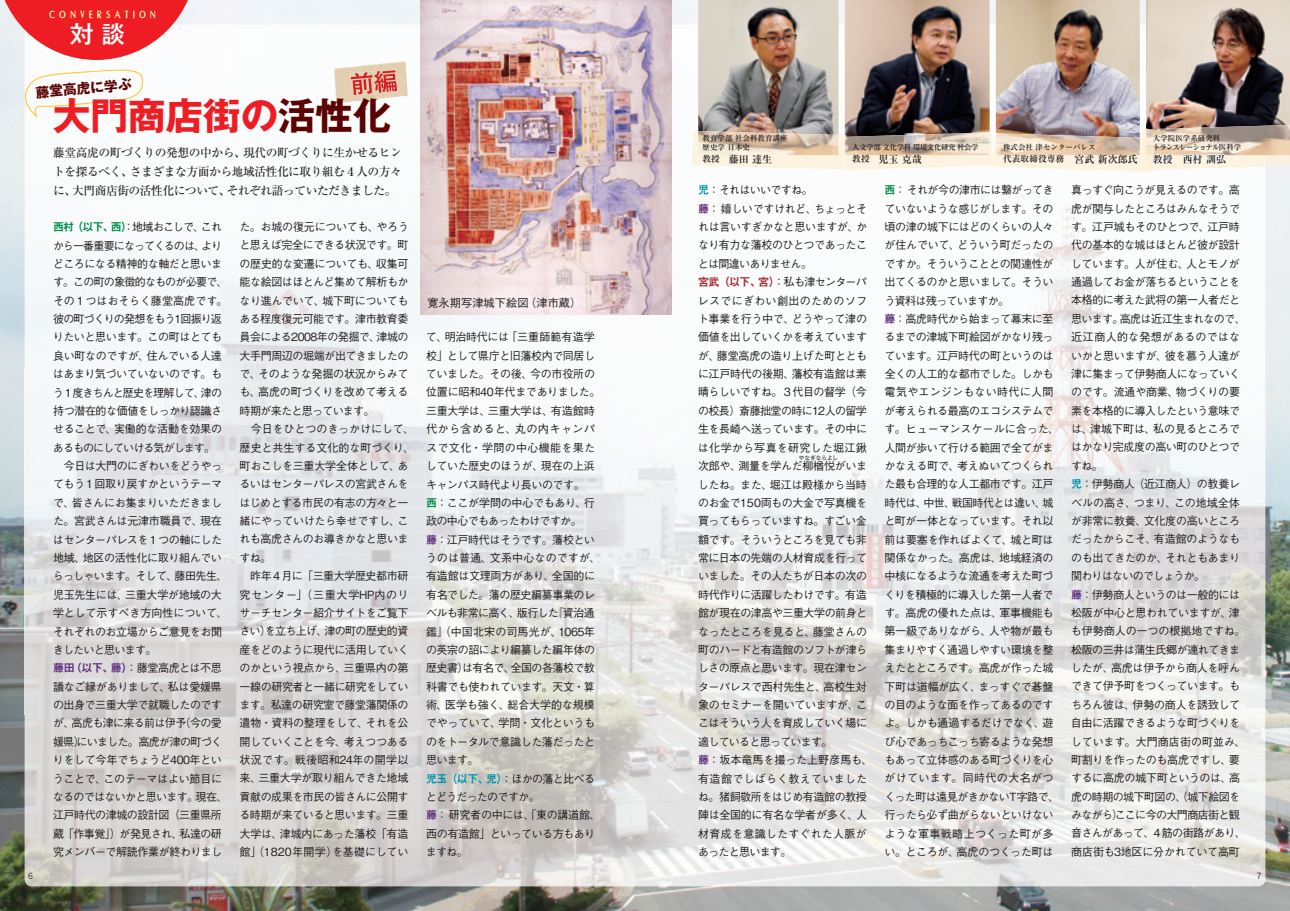
<style>
.page{position:relative;width:1290px;height:911px;background:#fff}
.page>*{position:absolute;margin:0;border:0;box-sizing:border-box;transform-origin:0 0}
.t1{font:700 37.5px "Gothic MB101 Pro";color:#ee1d23}
.t2{font:500 23.75px "Gothic MB101 Pro";color:#fff}
.t3{font:13.75px "Banco Normal";letter-spacing:.34em;color:#fff8ae}
.t4{font:700 13.75px "Gothic MB101 Pro";color:#5c0202}
.t5{font:500 11.88px/18.8px "Ryumin Pr 6 N";letter-spacing:-.04em;color:#231f20;text-align:justify}
.t6{font:500 11.25px/18.4px "Gothic BBB Pr 6 N";letter-spacing:-.04em;color:#231f20}
.t7{font:500 11.25px "Gothic BBB Pr 6 N";color:#231f20}
.t8{font:700 10px "Ryumin Pr 6 N";color:#231f20}
.t9{font:700 8.75px "Ryumin Pr 6 N";color:#231f20}
.t10{font:8.75px "DFPHS Gothic CID W3";color:#231f20}
.t11{font:700 7.5px/8.8px "Ryumin Pr 6 N";color:#231f20}
.t12{font:700 7.5px "Ryumin Pr 6 N";letter-spacing:-.06em;color:#231f20}
.t13{font:700 7.5px "Ryumin Pr 6 N";letter-spacing:-.12em;color:#231f20}
.t14{font:500 5.62px "Gothic BBB Pr 6 N";color:#231f20}
.s1{color:#5c0202}
.s2{font-family:"Midashi Go Pr 6 N MB31";font-weight:400;color:#008f4d}
.s3{font-family:"Midashi Go Pr 6 N MB31";font-weight:400;color:#5e2e7e}
.s4{font-family:"Midashi Go Pr 6 N MB31";font-weight:400;color:#0093ad}
.s5{font-size:8.75px}
.s6{font-size:10px}
.s7{font-family:"Midashi Go Pr 6 N MB31";font-weight:400;color:#a72b30}
</style>
<div class="page">
<img style="left:0;top:0;width:1290px;height:911px">
<img style="left:25px;top:25px;width:708px;height:861px">
<img style="left:823px;top:25px;width:43px;height:861px">
<img style="left:955px;top:25px;width:44px;height:861px">
<img style="left:1133px;top:25px;width:44px;height:861px">
<img style="left:733px;top:170px;width:90px;height:716px">
<img style="left:866px;top:170px;width:89px;height:716px">
<img style="left:999px;top:172px;width:134px;height:714px">
<img style="left:1177px;top:170px;width:88px;height:716px">
<svg style="left:0;top:0;width:196px;height:60px"></svg>
<img style="left:334px;top:61px;width:74px;height:42px">
<svg style="left:23px;top:68px;width:122px;height:50px"></svg>
<img style="left:420px;top:0;width:251px;height:314px">
<img style="left:350px;top:69px;width:47px;height:26px">
<img style="left:698px;top:0;width:140px;height:131px">
<img style="left:845px;top:0;width:144px;height:131px">
<img style="left:996px;top:0;width:144px;height:133px">
<img style="left:1146px;top:0;width:144px;height:125px">
<img style="left:691px;top:131px;width:302px;height:39px">
<img style="left:698px;top:131px;width:140px;height:24px">
<img style="left:845px;top:132px;width:144px;height:23px">
<img style="left:842px;top:137px;width:3px;height:19px">
<img style="left:993px;top:133px;width:159px;height:39px">
<img style="left:996px;top:133px;width:144px;height:22px">
<svg style="left:1141px;top:129px;width:5px;height:9px"></svg>
<img style="left:1265px;top:155px;width:25px;height:11px">
<img style="left:1153px;top:155px;width:112px;height:15px">
<img style="left:1146px;top:125px;width:144px;height:30px">
<img style="left:1142px;top:138px;width:11px;height:32px">
<img style="left:1146px;top:138px;width:8px;height:17px">
<svg style="left:1152px;top:154px;width:21px;height:10px"></svg>
<svg style="left:1183px;top:154px;width:43px;height:10px"></svg>
<p class="t3" style="left:50px;top:7px;width:107px">conversation</p>
<h2 class="t2" style="left:70px;top:14px;width:57px">対 談</h2>
<p class="t4" style="left:35px;top:81px;width:98px;rotate:-5deg">藤堂高虎に学ぶ</p>
<h1 class="t1" style="left:53px;top:85px;width:339px">大門商店街の<span class="s1">活性化</span></h1>
<p class="t5" style="left:53px;top:143px;width:350px">藤堂高虎の町づくりの発想の中から、現代の町づくりに生かせるヒントを探るべく、さまざまな方面から地域活性化に取り組む４人の方々に、大門商店街の活性化について、それぞれ語っていただきました。</p>
<p class="t6" style="left:53px;top:217px;width:176px"><span class="s2">西村（以下、西）</span>：地域おこしで、これから一番重要になってくるのは、よりどころになる精神的な軸だと思います。この町の象徴的なものが必要で、その１つはおそらく藤堂高虎です。彼の町づくりの発想をもう1回振り返りたいと思います。この町はとても良い町なのですが、住んでいる人達はあまり気づいていないのです。もう１度きちんと歴史を理解して、津の持つ潜在的な価値をしっかり認識させることで、実働的な活動を効果のあるものにしていける気がします。　今日は大門のにぎわいをどうやってもう１回取り戻すかというテーマで、皆さんにお集まりいただきました。宮武さんは元津市職員で、現在はセンターパレスを１つの軸にした地域、地区の活性化に取り組んでいらっしゃいます。そして、藤田先生、児玉先生には、三重大学が地域の大学として示すべき方向性について、それぞれのお立場からご意見をお聞きしたいと思います。<br><span class="s3">藤田（以下、藤）</span>：藤堂高虎とは不思議なご縁がありまして、私は愛媛県の出身で三重大学で就職したのですが、高虎も津に来る前は伊予（今の愛媛県）にいました。高虎が津の町づくりをして今年でちょうど400年ということで、このテーマはよい節目になるのではないかと思います。現在、江戸時代の津城の設計図（三重県所蔵「作事覚」）が発見され、私達の研究メンバーで解読作業が終わりまし</p>
<p class="t6" style="left:239px;top:217px;width:176px">た。お城の復元についても、やろうと思えば完全にできる状況です。町の歴史的な変遷についても、収集可能な絵図はほとんど集めて解析もかなり進んでいて、城下町についてもある程度復元可能です。津市教育委員会による2008年の発掘で、津城の大手門周辺の堀端が出てきましたので、そのような発掘の状況からみても、高虎の町づくりを改めて考える時期が来たと思っています。<br>　今日をひとつのきっかけにして、歴史と共生する文化的な町づくり、町おこしを三重大学全体として、あるいはセンターパレスの宮武さんをはじめとする市民の有志の方々と一緒にやっていけたら幸せですし、これも高虎さんのお導きかなと思いますね。<br>　昨年４月に「三重大学歴史都市研究センター」（三重大学HP内のリサーチセンター紹介サイトをご覧下さい）を立ち上げ、津の町の歴史的資産をどのように現代に活用していくのかという視点から、三重県内の第一線の研究者と一緒に研究をしています。私達の研究室で藤堂藩関係の遺物・資料の整理をして、それを公開していくことを今、考えつつある状況です。戦後昭和24年の開学以来、三重大学が取り組んできた地域貢献の成果を市民の皆さんに公開する時期が来ていると思います。三重大学は、津城内にあった藩校「有造館」（1820年開学）を基礎にしてい</p>
<p class="t7" style="left:427px;top:294px;width:156px">寛永期写津城下絵図（津市蔵）</p>
<p class="t6" style="left:426px;top:327px;width:176px">て、明治時代には「三重師範有造学校」として県庁と旧藩校内で同居していました。その後、今の市役所の位置に昭和40年代までありました。三重大学は、三重大学は、有造館時代から含めると、丸の内キャンパスで文化・学問の中心機能を果たしていた歴史のほうが、現在の上浜キャンパス時代より長いのです。<br><span class="s2">西</span>：ここが学問の中心でもあり、行政の中心でもあったわけですか。<br><span class="s3">藤</span>：江戸時代はそうです。藩校というのは普通、文系中心なのですが、有造館は文理両方があり、全国的に有名でした。藩の歴史編纂事業のレベルも非常に高く、版行した『資治通鑑』（中国北宋の司馬光が、1065年の英宗の詔により編纂した編年体の歴史書）は有名で、全国の各藩校で教科書でも使われています。天文・算術、医学も強く、総合大学的な規模でやっていて、学問・文化というものをトータルで意識した藩だったと思います。<br><span class="s4">児玉（以下、児）</span>：ほかの藩と比べるとどうだったのですか。<br><span class="s3">藤</span>： 研究者の中には、「東の講道館、西の有造館」といっている方もありますね。</p>
<p class="t11" style="left:702px;top:134px;width:86px">教育学部 社会科教育講座歴史学 日本史　</p>
<p class="t11" style="left:1003px;top:143px;width:94px">株式会社 津センターパレス</p>
<p class="t11" style="left:1153px;top:134px;width:69px">大学院医学系研究科</p>
<p class="t12" style="left:852px;top:141px;width:128px">人文学部 文化学科 環境文化研究 社会学</p>
<p class="t13" style="left:1153px;top:141px;width:90px">トランスレーショナル医科学</p>
<p class="t8" style="left:702px;top:151px;width:71px"><span class="s5">教授　</span>藤田 達生</p>
<p class="t8" style="left:852px;top:151px;width:71px"><span class="s5">教授　</span>児玉 克哉</p>
<p class="t9" style="left:1003px;top:152px;width:136px">代表取締役専務<span class="s6">　宮武 新次郎氏</span></p>
<p class="t8" style="left:1153px;top:151px;width:75px">教授　西村 訓弘</p>
<p class="t6" style="left:698px;top:180px;width:171px"><span class="s4">児</span>： それはいいですね。<br><span class="s3">藤</span>： 嬉しいですけれど、ちょっとそれは言いすぎかなと思いますが、かなり有力な藩校のひとつであったことは間違いありません。<br><span class="s7">宮武（以下、宮）</span>：私も津センターパレスでにぎわい創出のためのソフト事業を行う中で、どうやって津の価値を出していくかを考えていますが、藤堂高虎の造り上げた町とともに江戸時代の後期、藩校有造館は素晴らしいですね。３代目の督学（今の校長）斎藤拙堂の時に12人の留学生を長崎へ送っています。その中には化学から写真を研究した堀江鍬次郎や、測量を学んだ柳楢悦がいま</p>
<p class="t14" style="left:799px;top:453px;width:41px">やなぎならよし</p>
<p class="t6" style="left:698px;top:474px;width:176px">したね。また、堀江は殿様から当時のお金で150両もの大金で写真機を買ってもらっていますね。すごい金額です。そういうところを見ても非常に日本の先端の人材育成を行っていました。その人たちが日本の次の時代作りに活躍したわけです。有造館が現在の津高や三重大学の前身となったところを見ると、藤堂さんの町のハードと有造館のソフトが津らしさの原点と思います。現在津センターパレスで西村先生と、高校生対象のセミナーを開いていますが、ここはそういう人を育成していく場に適していると思っています。<br><span class="s3">藤</span>：坂本竜馬を撮った上野彦馬も、有造館でしばらく教えていましたね。猪飼敬所をはじめ有造館の教授陣は全国的に有名な学者が多く、人材育成を意識したすぐれた人脈があったと思います。</p>
<p class="t6" style="left:884px;top:180px;width:176px"><span class="s2">西</span>： それが今の津市には繋がってきていないような感じがします。その頃の津の城下にはどのくらいの人々が住んでいて、どういう町だったのですか。そういうこととの関連性が出てくるのかと思いまして。そういう資料は残っていますか。<br><span class="s3">藤</span>：高虎時代から始まって幕末に至るまでの津城下町絵図がかなり残っています。江戸時代の町というのは全くの人工的な都市でした。しかも電気やエンジンもない時代に人間が考えられる最高のエコシステムです。ヒューマンスケールに合った、人間が歩いて行ける範囲で全てがまかなえる町で、考えぬいてつくられた最も合理的な人工都市です。江戸時代は、中世、戦国時代とは違い、城と町が一体となっています。それ以前は要塞を作ればよくて、城と町は関係なかった。高虎は、地域経済の中核になるような流通を考えた町づくりを積極的に導入した第一人者です。高虎の優れた点は、軍事機能も第一級でありながら、人や物が最も集まりやすく通過しやすい環境を整えたとところです。高虎が作った城下町は道幅が広く、まっすぐで碁盤の目のような面を作ってあるのですよ。しかも通過するだけでなく、遊び心であっちこっち寄るような発想もあって立体感のある町づくりを心がけています。同時代の大名がつくった町は遠見がきかないT字路で、行ったら必ず曲がらないといけないような軍事戦略上つくった町が多い。ところが、高虎のつくった町は</p>
<p class="t6" style="left:1071px;top:180px;width:176px">真っすぐ向こうが見えるのです。高虎が関与したところはみんなそうです。江戸城もそのひとつで、江戸時代の基本的な城はほとんど彼が設計しています。人が住む、人とモノが通過してお金が落ちるということを本格的に考えた武将の第一人者だと思います。高虎は近江生まれなので、近江商人的な発想があるのではないかと思いますが、彼を慕う人達が津に集まって伊勢商人になっていくのです。流通や商業、物づくりの要素を本格的に導入したという意味では、津城下町は、私の見るところではかなり完成度の高い町のひとつですね。<br><span class="s4">児</span>：伊勢商人（近江商人）の教養レベルの高さ、つまり、この地域全体が非常に教養、文化度の高いところだったからこそ、有造館のようなものも出てきたのか、それともあまり関わりはないのでしょうか。<br><span class="s3">藤</span>：伊勢商人というのは一般的には松阪が中心と思われていますが、津も伊勢商人の一つの根拠地ですね。松阪の三井は蒲生氏郷が連れてきましたが、高虎は伊予から商人を呼んできて伊予町をつくっています。もちろん彼は、伊勢の商人を誘致して自由に活躍できるような町づくりをしています。大門商店街の町並み、町割りを作ったのも高虎ですし、要するに高虎の城下町というのは、高虎の時期の城下町図の、（城下絵図をみながら）ここに今の大門商店街と観音さんがあって、４筋の街路があり、商店街も3地区に分かれていて高町</p>
<p class="t10" style="left:28px;top:871px;width:6px">6</p>
<p class="t10" style="left:1257px;top:871px;width:6px">7</p>
</div>
